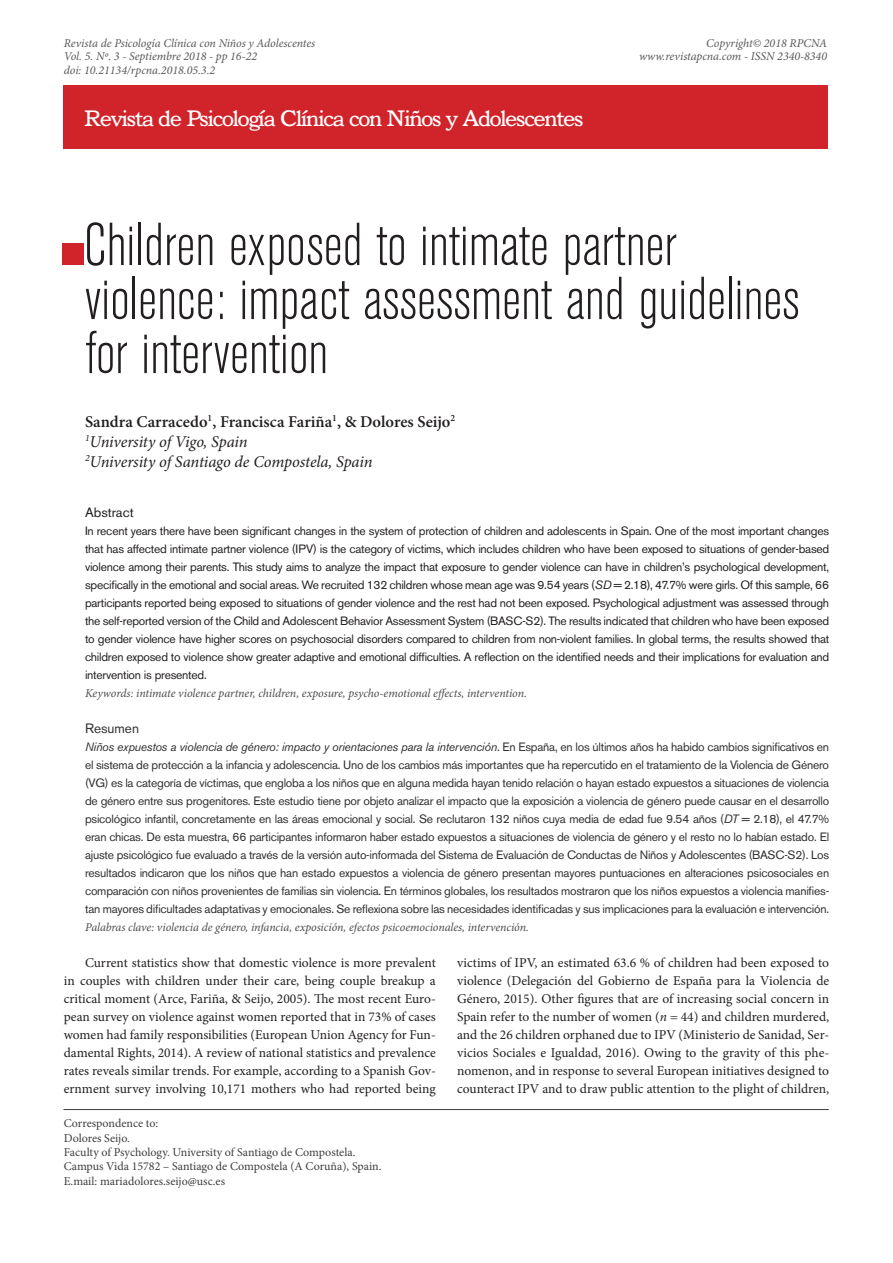
<style>
.page{position:relative;width:893px;height:1263px;background:#fff}
.page>*{position:absolute;margin:0;border:0;box-sizing:border-box;transform-origin:0 0}
.t1{font:300 condensed 60px/54px "Akzidenz Grotesk BE";color:#231f20}
.t2{font:24px "Bookman BT";letter-spacing:-.05em;color:#fff}
.Universidad_Autores{font:italic 16.5px/19.8px "Minion Pro";letter-spacing:-.01em;color:#231f20}
.Nombre_Autor{font:600 16.5px "Minion Pro";color:#231f20}
.Párrafo{font:13.5px/18px "Minion Pro";color:#231f20;text-align:justify}
.Resumen{font:13.5px "Akzidenz Grotesk BE";color:#231f20}
.Abstrract{font:13.5px "Akzidenz Grotesk BE";color:#312f30}
.Resumen_Inglés{font:12px/18px "Akzidenz Grotesk BE";letter-spacing:-.02em;color:#312f30;text-align:justify}
.Resumen_Castellano{font:12px/18px "Akzidenz Grotesk BE";letter-spacing:-.02em;color:#231f20;text-align:justify}
.Correspondencia_Auto{font:12px "Minion Pro";color:#3e3e3f}
.Cabecera_1º_pag__Rev{font:italic 12px/13.5px "Minion Pro";letter-spacing:-.005em;color:#57585a;text-align:right}
.Keywords{font:italic 12px "Minion Pro";letter-spacing:-.005em;color:#4b4c4d}
.Palabras_Clave{font:italic 12px "Minion Pro";letter-spacing:-.005em;color:#4b4c4d}
.s1{font-style:italic}
</style>
<div class="page">
<div style="left:64px;top:85px;width:764px;height:64px;background:#d1232a"></div>
<hr style="left:64px;top:1109px;width:764px;height:1px;background:#3e3e3f">
<div style="left:63px;top:243px;width:21px;height:22px;background:#d1232a"></div>
<p class="Cabecera_1º_pag__Rev" style="left:64px;top:36px;width:253px">Revista de Psicología Clínica con Niños y Adolescentes</p>
<p class="Cabecera_1º_pag__Rev" style="left:64px;top:50px;width:195px">Vol. 5. Nº. 3 - Septiembre 2018 - pp 16-22</p>
<p class="Cabecera_1º_pag__Rev" style="left:64px;top:63px;width:153px">doi: 10.21134/rpcna.2018.05.3.2</p>
<h2 class="t2" style="left:84px;top:104px;width:501px">Revista de Psicología Clínica con Niños y Adolescentes</h2>
<p class="Cabecera_1º_pag__Rev" style="left:639px;top:36px;width:190px">Copyright© 2018 RPCNA www.revistapcna.com - ISSN 2340-8340</p>
<p class="t1" style="left:84px;top:219px;width:717px">Children exposed to intimate partner violence: impact assessment and guidelines for intervention</p>
<p class="Nombre_Autor" style="left:85px;top:410px;width:372px">Sandra Carracedo<sup>1</sup>, Francisca Fariña<sup>1</sup>, &amp; Dolores Seijo<sup>2</sup></p>
<p class="Universidad_Autores" style="left:85px;top:431px;width:289px"><sup>1</sup>University of Vigo, Spain<br><sup>2</sup>University of Santiago de Compostela, Spain</p>
<p class="Resumen" style="left:85px;top:504px;width:50px">Abstract</p>
<p class="Resumen_Castellano" style="left:85px;top:522px;width:746px">In recent years there have been significant changes in the system of protection of children and adolescents in Spain. One of the most important changes that has affected intimate partner violence (IPV) is the category of victims, which includes children who have been exposed to situations of gender-based violence among their parents. This study aims to analyze the impact that exposure to gender violence can have in children’s psychological development, specifically in the emotional and social areas. We recruited 132 children whose mean age was 9.54 years (<span class="s1">SD</span> = 2.18), 47.7% were girls. Of this sample, 66 participants reported being exposed to situations of gender violence and the rest had not been exposed. Psychological adjustment was assessed through the self-reported version of the Child and Adolescent Behavior Assessment System (BASC-S2). The results indicated that children who have been exposed to gender violence have higher scores on psychosocial disorders compared to children from non-violent families. In global terms, the results showed that children exposed to violence show greater adaptive and emotional difficulties. A reflection on the identified needs and their implications for evaluation and intervention is presented.</p>
<p class="Palabras_Clave" style="left:85px;top:685px;width:443px">Keywords: intimate violence partner, children, exposure, psycho-emotional effects, intervention.</p>
<p class="Abstrract" style="left:85px;top:720px;width:56px">Resumen</p>
<p class="Resumen_Inglés" style="left:85px;top:738px;width:746px"><span class="s1">Niños expuestos a violencia de género: impacto y orientaciones para la intervención</span>. En España, en los últimos años ha habido cambios significativos en el sistema de protección a la infancia y adolescencia. Uno de los cambios más importantes que ha repercutido en el tratamiento de la Violencia de Género (VG) es la categoría de víctimas, que engloba a los niños que en alguna medida hayan tenido relación o hayan estado expuestos a situaciones de violencia de género entre sus progenitores. Este estudio tiene por objeto analizar el impacto que la exposición a violencia de género puede causar en el desarrollo psicológico infantil, concretamente en las áreas emocional y social. Se reclutaron 132 niños cuya media de edad fue 9.54 años (<span class="s1">DT</span> = 2.18), el 47.7% eran chicas. De esta muestra, 66 participantes informaron haber estado expuestos a situaciones de violencia de género y el resto no lo habían estado. El ajuste psicológico fue evaluado a través de la versión auto-informada del Sistema de Evaluación de Conductas de Niños y Adolescentes (BASC-S2). Los resultados indicaron que los niños que han estado expuestos a violencia de género presentan mayores puntuaciones en alteraciones psicosociales en comparación con niños provenientes de familias sin violencia. En términos globales, los resultados mostraron que los niños expuestos a violencia manifies&shy;tan mayores dificultades adaptativas y emocionales. Se reflexiona sobre las necesidades identificadas y sus implicaciones para la evaluación e intervención.</p>
<p class="Keywords" style="left:85px;top:919px;width:445px">Palabras clave: violencia de género, infancia, exposición, efectos psicoemocionales, intervención.</p>
<p class="Párrafo" style="left:64px;top:954px;width:374px;text-indent:21px">Current statistics show that domestic violence is more prevalent in couples with children under their care, being couple breakup a critical moment (Arce, Fariña, &amp; Seijo, 2005). The most recent Euro&shy;pean survey on violence against women reported that in 73% of cases women had family responsibilities (European Union Agency for Fun&shy;damental Rights, 2014). A review of national statistics and prevalence rates reveals similar trends. For example, according to a Spanish Gov&shy;ernment survey involving 10,171 mothers who had reported being</p>
<p class="Párrafo" style="left:457px;top:954px;width:374px">victims of IPV, an estimated 63.6 % of children had been exposed to violence (Delegación del Gobierno de España para la Violencia de Género, 2015). Other figures that are of increasing social concern in Spain refer to the number of women (<span class="s1">n</span> = 44) and children murdered, and the 26 children orphaned due to IPV (Ministerio de Sanidad, Ser&shy;vicios Sociales e Igualdad, 2016). Owing to the gravity of this phe&shy;nomenon, and in response to several European initiatives designed to counteract IPV and to draw public attention to the plight of children,</p>
<p class="Correspondencia_Auto" style="left:64px;top:1115px;width:96px">Correspondence to:</p>
<p class="Correspondencia_Auto" style="left:64px;top:1130px;width:68px">Dolores Seijo.</p>
<p class="Correspondencia_Auto" style="left:64px;top:1144px;width:293px">Faculty of Psychology. University of Santiago de Compostela.</p>
<p class="Correspondencia_Auto" style="left:64px;top:1158px;width:319px">Campus Vida 15782 – Santiago de Compostela (A Coruña), Spain.</p>
<p class="Correspondencia_Auto" style="left:64px;top:1173px;width:163px">E.mail: mariadolores.seijo@usc.es</p>
</div>
